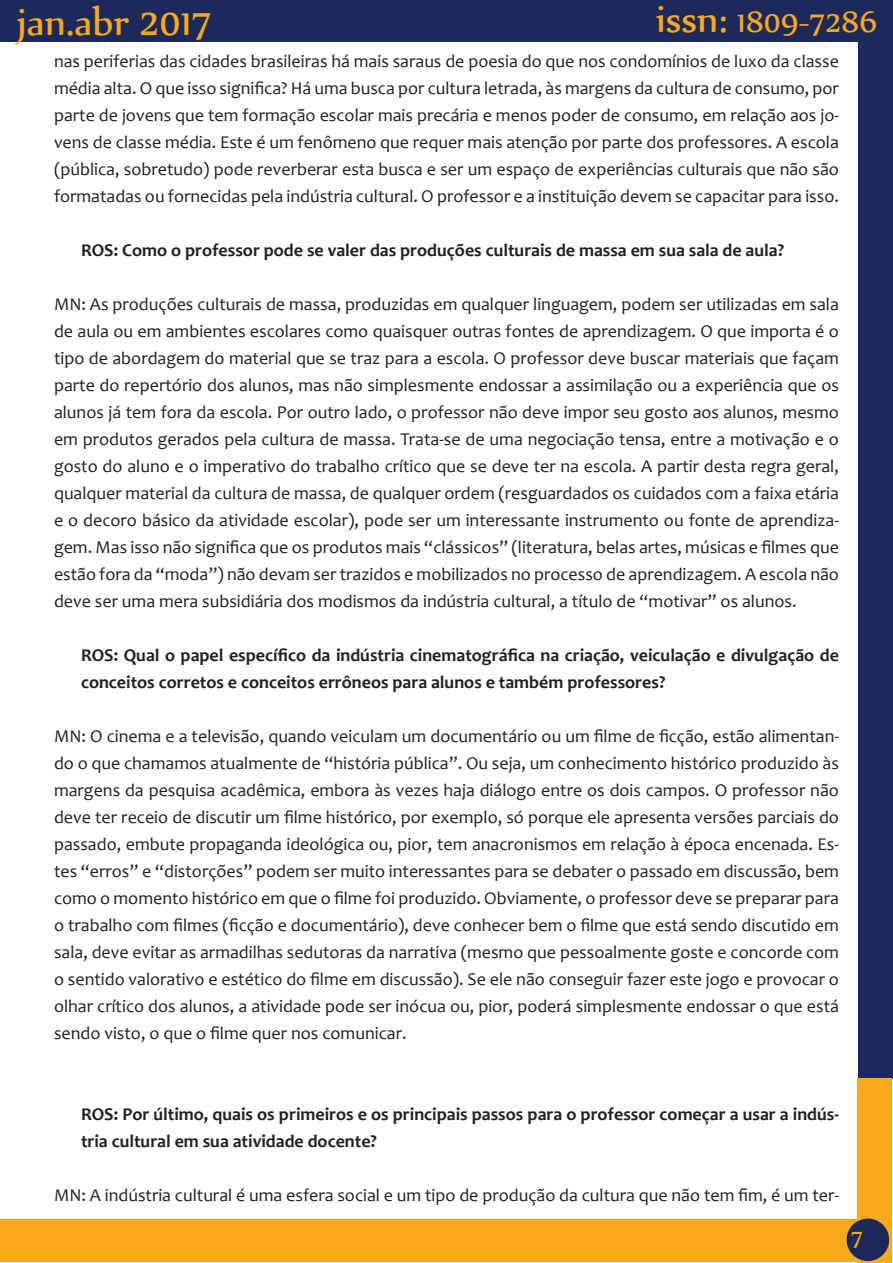
<style>
.page{position:relative;width:893px;height:1263px;background:#fff}
.page>*{position:absolute;margin:0;border:0;box-sizing:border-box;transform-origin:0 0}
.t1{font:45px "Nyala";color:#f9a91b}
.t2{font:36px "Nyala";color:#f9a91b}
.t3{font:27px "Nyala";color:#f9a91b}
.t4{font:18px/27px "Candara";color:#1f2020;text-align:justify}
.t5{font:700 18px/27px "Candara";color:#1f2020}
.s1{font-size:45px}
</style>
<div class="page">
<div style="left:858px;top:0;width:34px;height:1079px;background:#1d295a"></div>
<div style="left:0;top:0;width:890px;height:41px;background:#1d295a"></div>
<div style="left:857px;top:1079px;width:34px;height:184px;background:#f9a91b"></div>
<div style="left:0;top:1219px;width:860px;height:43px;background:#f9a91b"></div>
<div style="left:847px;top:1218px;width:42px;height:43px;background:#1d295a;border-radius:50%"></div>
<h1 class="t1" style="left:17px;top:-6px;width:197px">jan.abr 2017</h1>
<h2 class="t2" style="left:656px;top:0;width:223px"><span class="s1">issn:</span> 1809-7286</h2>
<p class="t4" style="left:54px;top:48px;width:786px">nas periferias das cidades brasileiras há mais saraus de poesia do que nos condomínios de luxo da classe média alta. O que isso significa? Há uma busca por cultura letrada, às margens da cultura de consumo, por parte de jovens que tem formação escolar mais precária e menos poder de consumo, em relação aos jo&shy;vens de classe média. Este é um fenômeno que requer mais atenção por parte dos professores. A escola (pública, sobretudo) pode reverberar esta busca e ser um espaço de experiências culturais que não são formatadas ou fornecidas pela indústria cultural. O professor e a instituição devem se capacitar para isso.</p>
<p class="t5" style="left:81px;top:236px;width:704px">ROS: Como o professor pode se valer das produções culturais de massa em sua sala de aula?</p>
<p class="t4" style="left:54px;top:291px;width:786px">MN: As produções culturais de massa, produzidas em qualquer linguagem, podem ser utilizadas em sala de aula ou em ambientes escolares como quaisquer outras fontes de aprendizagem. O que importa é o tipo de abordagem do material que se traz para a escola. O professor deve buscar materiais que façam parte do repertório dos alunos, mas não simplesmente endossar a assimilação ou a experiência que os alunos já tem fora da escola. Por outro lado, o professor não deve impor seu gosto aos alunos, mesmo em produtos gerados pela cultura de massa. Trata-se de uma negociação tensa, entre a motivação e o gosto do aluno e o imperativo do trabalho crítico que se deve ter na escola. A partir desta regra geral, qualquer material da cultura de massa, de qualquer ordem (resguardados os cuidados com a faixa etária e o decoro básico da atividade escolar), pode ser um interessante instrumento ou fonte de aprendiza&shy;gem. Mas isso não significa que os produtos mais “clássicos” (literatura, belas artes, músicas e filmes que estão fora da “moda”) não devam ser trazidos e mobilizados no processo de aprendizagem. A escola não deve ser uma mera subsidiária dos modismos da indústria cultural, a título de “motivar” os alunos.</p>
<p class="t5" style="left:81px;top:641px;width:759px">ROS: Qual o papel específico da indústria cinematográfica na criação, veiculação e divulgação de conceitos corretos e conceitos errôneos para alunos e também professores?</p>
<p class="t4" style="left:54px;top:723px;width:786px">MN: O cinema e a televisão, quando veiculam um documentário ou um filme de ficção, estão alimentan&shy;do o que chamamos atualmente de “história pública”. Ou seja, um conhecimento histórico produzido às margens da pesquisa acadêmica, embora às vezes haja diálogo entre os dois campos. O professor não deve ter receio de discutir um filme histórico, por exemplo, só porque ele apresenta versões parciais do passado, embute propaganda ideológica ou, pior, tem anacronismos em relação à época encenada. Es&shy;tes “erros” e “distorções” podem ser muito interessantes para se debater o passado em discussão, bem como o momento histórico em que o filme foi produzido. Obviamente, o professor deve se preparar para o trabalho com filmes (ficção e documentário), deve conhecer bem o filme que está sendo discutido em sala, deve evitar as armadilhas sedutoras da narrativa (mesmo que pessoalmente goste e concorde com o sentido valorativo e estético do filme em discussão). Se ele não conseguir fazer este jogo e provocar o olhar crítico dos alunos, a atividade pode ser inócua ou, pior, poderá simplesmente endossar o que está sendo visto, o que o filme quer nos comunicar.</p>
<p class="t5" style="left:81px;top:1100px;width:759px">ROS: Por último, quais os primeiros e os principais passos para o professor começar a usar a indús&shy;tria cultural em sua atividade docente?</p>
<p class="t4" style="left:54px;top:1182px;width:786px">MN: A indústria cultural é uma esfera social e um tipo de produção da cultura que não tem fim, é um ter-</p>
<h3 class="t3" style="left:851px;top:1220px;width:14px">7</h3>
</div>
